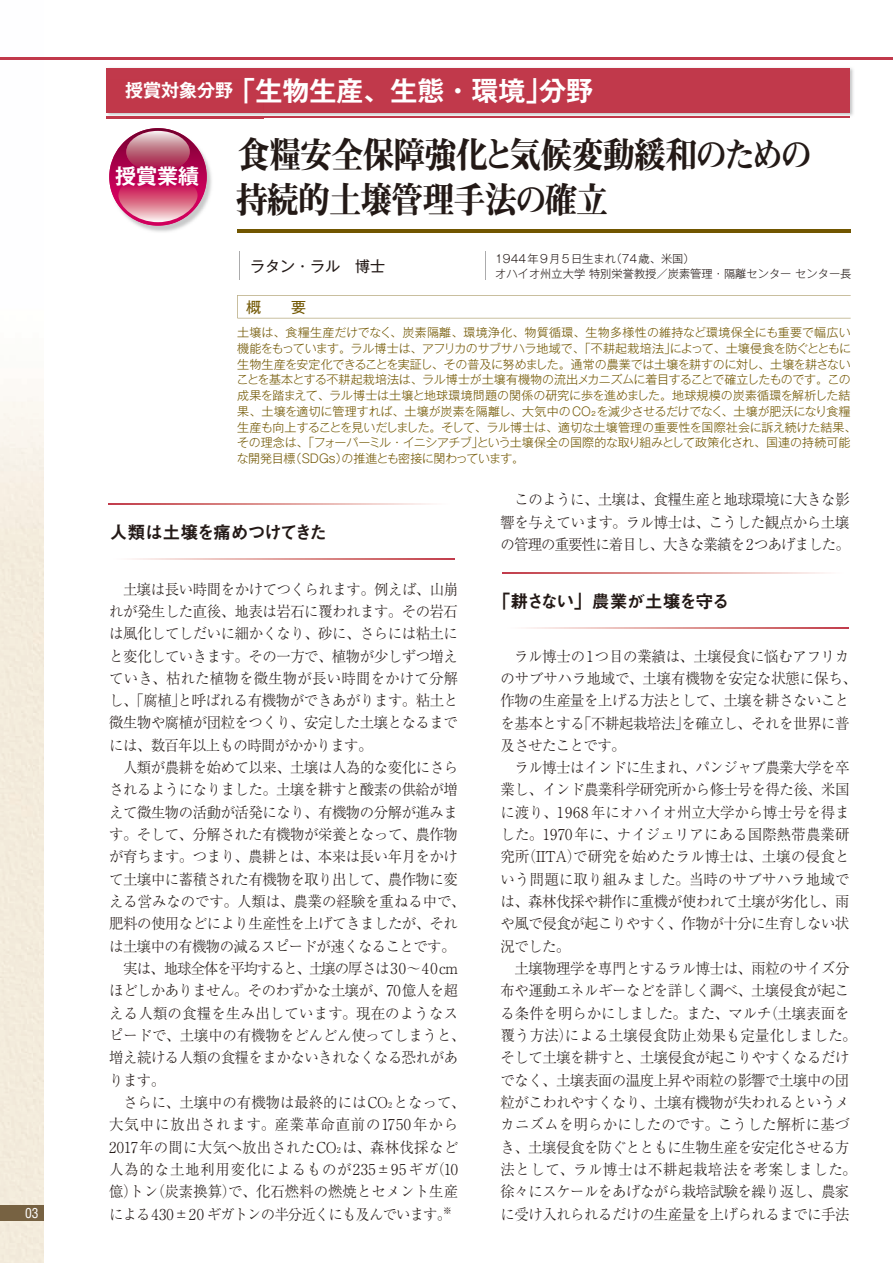
<style>
.page{position:relative;width:893px;height:1263px;background:#fff}
.page>*{position:absolute;margin:0;border:0;box-sizing:border-box;transform-origin:0 0}
.t1{font:36px/45px "Midashi Min Pr 6 N MA31";letter-spacing:-.04em;color:#231916;scale:.9 1}
.t2{font:700 27px "Gothic MB101 Pr 6 N De";color:#fff}
.t3{font:700 21px "Gothic MB101 Pr 6 N De";color:#fff}
.t4{font:18px "Midashi Go Pr 6 N MB31";letter-spacing:-.095em;color:#231916}
.t5{font:18px "Midashi Go Pr 6 N MB31";letter-spacing:-.075em;color:#231916}
.t6{font:300 15px/22.4px "Ryumin Pr 6 N";letter-spacing:-.03em;color:#231916;text-align:justify;scale:.96 1}
.t7{font:300 15px "Ryumin Pr 6 N";letter-spacing:-.005em;color:#231916;scale:.96 1}
.t8{font:300 15px "Ryumin Pr 6 N";letter-spacing:.015em;color:#231916;scale:.96 1}
.t9{font:300 15px "Ryumin Pr 6 N";letter-spacing:-.06em;color:#231916;scale:.96 1}
.t10{font:300 15px "Ryumin Pr 6 N";letter-spacing:-.07em;color:#231916;scale:.96 1}
.t11{font:300 15px "Ryumin Pr 6 N";letter-spacing:.02em;color:#231916;scale:.96 1}
.t12{font:300 15px "Ryumin Pr 6 N";letter-spacing:.055em;color:#231916;scale:.96 1}
.t13{font:300 15px "Ryumin Pr 6 N";color:#231916;scale:.96 1}
.t14{font:300 15px "Ryumin Pr 6 N";letter-spacing:.005em;color:#231916;scale:.96 1}
.t15{font:300 15px "Ryumin Pr 6 N";letter-spacing:.06em;color:#231916;scale:.96 1}
.t16{font:15px "Gothic MB101 Pr 6 N";color:#231916}
.t17{font:15px "Gothic MB101 Pr 6 N";color:#715600}
.t18{font:condensed 13.5px "Helvetica";color:#fff}
.t19{font:300 12px/15.8px "Gothic MB101 Pr 6 N";letter-spacing:-.015em;color:#715600}
.t20{font:300 11.25px/15px "Gothic MB101 Pr 6 N";color:#231916}
.s1{font-size:18px}
</style>
<div class="page">
<img style="left:0;top:57px;width:43px;height:1206px">
<div style="left:0;top:1205px;width:43px;height:16px;background:#776242"></div>
<hr style="left:0;top:58px;width:893px;height:2px;background:#c1394b">
<img style="left:106px;top:68px;width:748px;height:48px">
<div style="left:107px;top:68px;width:743px;height:44px;background:#c1394b"></div>
<hr style="left:107px;top:116px;width:743px;height:2px;background:#c1394b">
<svg style="left:502px;top:573px;width:323px;height:1px"></svg>
<svg style="left:526px;top:628px;width:322px;height:1px"></svg>
<img style="left:106px;top:118px;width:158px;height:115px">
<img style="left:106px;top:79px;width:158px;height:39px">
<img style="left:107px;top:79px;width:157px;height:33px">
<img style="left:107px;top:116px;width:157px;height:2px">
<svg style="left:109px;top:128px;width:98px;height:98px"></svg>
<img style="left:186px;top:128px;width:21px;height:75px">
<img style="left:186px;top:131px;width:4px;height:40px">
<svg style="left:109px;top:128px;width:77px;height:52px;background:#c15a80"></svg>
<img style="left:118px;top:180px;width:80px;height:42px">
<svg style="left:109px;top:504px;width:322px;height:1px"></svg>
<svg style="left:132px;top:559px;width:322px;height:1px"></svg>
<hr style="left:238px;top:230px;width:613px;height:3px;background:#715600">
<svg style="left:237px;top:295px;width:614px;height:23px"></svg>
<svg style="left:485px;top:251px;width:1px;height:29px"></svg>
<svg style="left:239px;top:251px;width:1px;height:29px"></svg>
<p class="t18" style="left:25px;top:1205px;width:15px">03</p>
<h2 class="t2" style="left:125px;top:68px;width:469px"><span class="s1">授賞対象分野</span> 「生物生産、生態・環境」分野</h2>
<h3 class="t3" style="left:115px;top:159px;width:85px">授賞業績</h3>
<h1 class="t1" style="left:236px;top:131px;width:642px">食糧安全保障強化と気候変動緩和のための持続的土壌管理手法の確立</h1>
<p class="t16" style="left:250px;top:254px;width:136px">ラタン・ラル　博士</p>
<p class="t20" style="left:495px;top:250px;width:358px">1944年9月5日生まれ（74歳、米国）<br>オハイオ州立大学 特別栄誉教授／炭素管理・隔離センター センター長</p>
<p class="t17" style="left:246px;top:294px;width:61px">概　　要</p>
<p class="t19" style="left:237px;top:324px;width:622px">土壌は、食糧生産だけでなく、炭素隔離、環境浄化、物質循環、生物多様性の維持など環境保全にも重要で幅広い機能をもっています。ラル博士は、アフリカのサブサハラ地域で、「不耕起栽培法」によって、土壌侵食を防ぐとともに生物生産を安定化できることを実証し、その普及に努めました。通常の農業では土壌を耕すのに対し、土壌を耕さないことを基本とする不耕起栽培法は、ラル博士が土壌有機物の流出メカニズムに着目することで確立したものです。この成果を踏まえて、ラル博士は土壌と地球環境問題の関係の研究に歩を進めました。地球規模の炭素循環を解析した結果、土壌を適切に管理すれば、土壌が炭素を隔離し、大気中のCO₂を減少させるだけでなく、土壌が肥沃になり食糧生産も向上することを見いだしました。そして、ラル博士は、適切な土壌管理の重要性を国際社会に訴え続けた結果、その理念は、「フォーパーミル・イニシアチブ」という土壌保全の国際的な取り組みとして政策化され、国連の持続可能な開発目標（SDGs）の推進とも密接に関わっています。</p>
<p class="t5" style="left:110px;top:517px;width:219px">人類は土壌を痛めつけてきた</p>
<p class="t6" style="left:109px;top:577px;width:365px">　土壌は長い時間をかけてつくられます。例えば、山崩</p>
<p class="t6" style="left:109px;top:599px;width:365px">れが発生した直後、地表は岩石に覆われます。その岩石</p>
<p class="t6" style="left:109px;top:621px;width:365px">は風化してしだいに細かくなり、砂に、さらには粘土に</p>
<p class="t6" style="left:109px;top:644px;width:365px">と変化していきます。その一方で、植物が少しずつ増え</p>
<p class="t8" style="left:109px;top:666px;width:365px">ていき、枯れた植物を微生物が長い時間をかけて分解</p>
<p class="t6" style="left:109px;top:688px;width:365px">し、「腐植」と呼ばれる有機物ができあがります。粘土と</p>
<p class="t6" style="left:109px;top:711px;width:365px">微生物や腐植が団粒をつくり、安定した土壌となるまで</p>
<p class="t6" style="left:109px;top:733px;width:276px">には、数百年以上もの時間がかかります。</p>
<p class="t6" style="left:109px;top:755px;width:365px">　人類が農耕を始めて以来、土壌は人為的な変化にさら</p>
<p class="t6" style="left:109px;top:778px;width:365px">されるようになりました。土壌を耕すと酸素の供給が増</p>
<p class="t6" style="left:109px;top:800px;width:365px">えて微生物の活動が活発になり、有機物の分解が進みま</p>
<p class="t6" style="left:109px;top:822px;width:365px">す。そして、分解された有機物が栄養となって、農作物</p>
<p class="t6" style="left:109px;top:845px;width:365px">が育ちます。つまり、農耕とは、本来は長い年月をかけ</p>
<p class="t6" style="left:109px;top:867px;width:365px">て土壌中に蓄積された有機物を取り出して、農作物に変</p>
<p class="t7" style="left:109px;top:890px;width:372px">える営みなのです。人類は、農業の経験を重ねる中で、</p>
<p class="t6" style="left:109px;top:912px;width:365px">肥料の使用などにより生産性を上げてきましたが、それ</p>
<p class="t6" style="left:109px;top:934px;width:362px">は土壌中の有機物の減るスピードが速くなることです。</p>
<p class="t10" style="left:123px;top:957px;width:350px">実は、地球全体を平均すると、土壌の厚さは30～40 cm</p>
<p class="t6" style="left:109px;top:979px;width:365px">ほどしかありません。そのわずかな土壌が、70億人を超</p>
<p class="t8" style="left:109px;top:1001px;width:365px">える人類の食糧を生み出しています。現在のようなス</p>
<p class="t7" style="left:109px;top:1023px;width:372px">ピードで、土壌中の有機物をどんどん使ってしまうと、</p>
<p class="t6" style="left:109px;top:1046px;width:365px">増え続ける人類の食糧をまかないきれなくなる恐れがあ</p>
<p class="t6" style="left:109px;top:1068px;width:60px">ります。</p>
<p class="t13" style="left:109px;top:1090px;width:372px">　さらに、土壌中の有機物は最終的にはCO₂となって、</p>
<p class="t15" style="left:109px;top:1113px;width:365px">大気中に放出されます。産業革命直前の1750年から</p>
<p class="t11" style="left:109px;top:1135px;width:365px">2017年の間に大気へ放出されたCO₂は、森林伐採など</p>
<p class="t12" style="left:109px;top:1157px;width:365px">人為的な土地利用変化によるものが235±95ギガ（10</p>
<p class="t14" style="left:109px;top:1180px;width:365px">億）トン（炭素換算）で、化石燃料の燃焼とセメント生産</p>
<p class="t9" style="left:109px;top:1202px;width:358px">による430±20 ギガトンの半分近くにも及んでいます。<sup>※</sup></p>
<p class="t6" style="left:501px;top:488px;width:365px">　このように、土壌は、食糧生産と地球環境に大きな影響を与えています。ラル博士は、こうした観点から土壌の管理の重要性に着目し、大きな業績を2つあげました。</p>
<p class="t4" style="left:492px;top:586px;width:239px">「耕さない」農業が土壌を守る</p>
<p class="t6" style="left:501px;top:644px;width:372px;text-align:left;text-indent:14px">ラル博士の1つ目の業績は、土壌侵食に悩むアフリカのサブサハラ地域で、土壌有機物を安定な状態に保ち、作物の生産量を上げる方法として、土壌を耕さないことを基本とする「不耕起栽培法」を確立し、それを世界に普及させたことです。<br>　ラル博士はインドに生まれ、パンジャブ農業大学を卒業し、インド農業科学研究所から修士号を得た後、米国に渡り、1968 年にオハイオ州立大学から博士号を得ました。1970年に、ナイジェリアにある国際熱帯農業研究所（IITA）で研究を始めたラル博士は、土壌の侵食という問題に取り組みました。当時のサブサハラ地域では、森林伐採や耕作に重機が使われて土壌が劣化し、雨や風で侵食が起こりやすく、作物が十分に生育しない状況でした。<br>　土壌物理学を専門とするラル博士は、雨粒のサイズ分布や運動エネルギーなどを詳しく調べ、土壌侵食が起こる条件を明らかにしました。また、マルチ（土壌表面を覆う方法）による土壌侵食防止効果も定量化しました。そして土壌を耕すと、土壌侵食が起こりやすくなるだけでなく、土壌表面の温度上昇や雨粒の影響で土壌中の団粒がこわれやすくなり、土壌有機物が失われるというメカニズムを明らかにしたのです。こうした解析に基づき、土壌侵食を防ぐとともに生物生産を安定化させる方法として、ラル博士は不耕起栽培法を考案しました。徐々にスケールをあげながら栽培試験を繰り返し、農家に受け入れられるだけの生産量を上げられるまでに手法</p>
</div>
